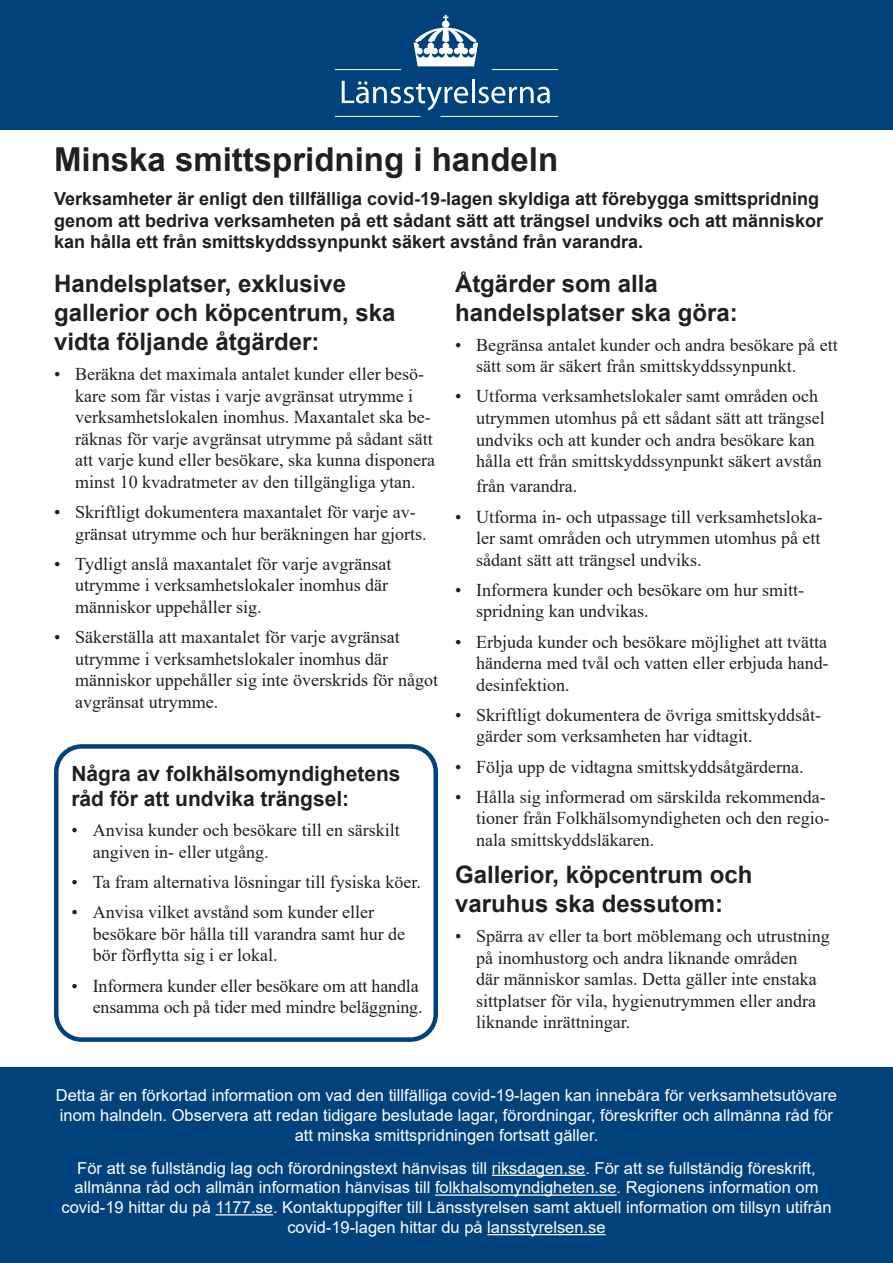
<style>
.page{position:relative;width:893px;height:1263px;background:#fff}
.page>*{position:absolute;margin:0;border:0;box-sizing:border-box;transform-origin:0 0}
.Rubrik1{font:700 33px "Arial";color:#231f20}
.Rub2{font:700 24px/28.8px "Arial";color:#231f20}
.Rub_3{font:700 21px/25.2px "Arial";color:#231f20}
.Brödtext_-_punkter{font:18px/21.6px "Times New Roman";color:#231f20}
.ingress{font:700 18px/21.6px "Arial";color:#231f20}
.Bröd_linjär{font:16.5px/19.8px "Arial";color:#fff;text-align:center}
</style>
<div class="page">
<div style="left:0;top:0;width:893px;height:130px;background:#01427c"></div>
<svg style="left:342px;top:81px;width:126px;height:29px"></svg>
<hr style="left:472px;top:80px;width:3px;height:23px;background:#fff">
<svg style="left:478px;top:87px;width:72px;height:16px"></svg>
<hr style="left:335px;top:69px;width:66px;height:1px;background:#fff">
<hr style="left:492px;top:69px;width:66px;height:1px;background:#fff">
<hr style="left:440px;top:116px;width:118px;height:1px;background:#fff">
<hr style="left:335px;top:116px;width:85px;height:1px;background:#fff">
<svg style="left:413px;top:15px;width:65px;height:51px"></svg>
<div style="left:0;top:1067px;width:893px;height:196px;background:#01427c"></div>
<hr style="left:492px;top:1175px;width:93px;height:1px;background:#fff">
<hr style="left:435px;top:1194px;width:182px;height:2px;background:#fff">
<hr style="left:216px;top:1214px;width:57px;height:1px;background:#fff">
<hr style="left:487px;top:1234px;width:119px;height:1px;background:#fff">
<div style="left:54px;top:744px;width:384px;height:298px;border:4px solid #01427c;border-radius:26px"></div>
<h1 class="Rubrik1" style="left:54px;top:136px;width:506px">Minska smittspridning i handeln</h1>
<p class="ingress" style="left:54px;top:188px;width:771px">Verksamheter är enligt den tillfälliga covid-19-lagen skyldiga att förebygga smittspridning genom att bedriva verksamheten på ett sådant sätt att trängsel undviks och att människor kan hålla ett från smittskyddssynpunkt säkert avstånd från varandra.</p>
<h2 class="Rub2" style="left:54px;top:270px;width:343px">Handelsplatser, exklusive gallerior och köpcentrum, ska vidta följande åtgärder:</h2>
<p class="Brödtext_-_punkter" style="left:75px;top:363px;width:361px;text-indent:-21px">• Beräkna det maximala antalet kunder eller besö&shy;kare som får vistas i varje avgränsat utrymme i verksamhetslokalen inomhus. Maxantalet ska be&shy;räknas för varje avgränsat utrymme på sådant sätt att varje kund eller besökare, ska kunna disponera minst 10 kvadratmeter av den tillgängliga ytan.</p>
<p class="Brödtext_-_punkter" style="left:75px;top:501px;width:353px;text-indent:-21px">• Skriftligt dokumentera maxantalet för varje av&shy;gränsat utrymme och hur beräkningen har gjorts.</p>
<p class="Brödtext_-_punkter" style="left:75px;top:552px;width:318px;text-indent:-21px">• Tydligt anslå maxantalet för varje avgränsat utrymme i verksamhetslokaler inomhus där människor uppehåller sig.</p>
<p class="Brödtext_-_punkter" style="left:75px;top:626px;width:364px;text-indent:-21px">• Säkerställa att maxantalet för varje avgränsat utrymme i verksamhetslokaler inomhus där människor uppehåller sig inte överskrids för något avgränsat utrymme.</p>
<h2 class="Rub2" style="left:455px;top:269px;width:284px">Åtgärder som alla handelsplatser ska göra:</h2>
<p class="Brödtext_-_punkter" style="left:476px;top:333px;width:363px;text-indent:-21px">• Begränsa antalet kunder och andra besökare på ett sätt som är säkert från smittskyddssynpunkt.</p>
<p class="Brödtext_-_punkter" style="left:476px;top:385px;width:350px;text-indent:-21px">• Utforma verksamhetslokaler samt områden och utrymmen utomhus på ett sådant sätt att trängsel undviks och att kunder och andra besökare kan hålla ett från smittskyddssynpunkt säkert avstån</p>
<p class="Brödtext_-_punkter" style="left:476px;top:475px;width:102px">från varandra.</p>
<p class="Brödtext_-_punkter" style="left:476px;top:505px;width:348px;text-align:justify;text-indent:-21px">• Utforma in- och utpassage till verksamhetsloka&shy;ler samt områden och utrymmen utomhus på ett sådant sätt att trängsel undviks.</p>
<p class="Brödtext_-_punkter" style="left:476px;top:578px;width:329px;text-indent:-21px">• Informera kunder och besökare om hur smitt&shy;spridning kan undvikas.</p>
<p class="Brödtext_-_punkter" style="left:476px;top:630px;width:354px;text-align:justify;text-indent:-21px">• Erbjuda kunder och besökare möjlighet att tvätta händerna med tvål och vatten eller erbjuda hand&shy;desinfektion.</p>
<p class="Brödtext_-_punkter" style="left:476px;top:703px;width:346px;text-indent:-21px">• Skriftligt dokumentera de övriga smittskyddsåt&shy;gärder som verksamheten har vidtagit.</p>
<p class="Brödtext_-_punkter" style="left:455px;top:755px;width:350px">• Följa upp de vidtagna smittskyddsåtgärderna.</p>
<p class="Brödtext_-_punkter" style="left:476px;top:785px;width:355px;text-indent:-21px">• Hålla sig informerad om särskilda rekommenda&shy;tioner från Folkhälsomyndigheten och den regio&shy;nala smittskyddsläkaren.</p>
<h2 class="Rub2" style="left:455px;top:861px;width:299px">Gallerior, köpcentrum och varuhus ska dessutom:</h2>
<p class="Brödtext_-_punkter" style="left:476px;top:925px;width:355px;text-indent:-21px">• Spärra av eller ta bort möblemang och utrustning på inomhustorg och andra liknande områden<br>där människor samlas. Detta gäller inte enstaka sittplatser för vila, hygienutrymmen eller andra liknande inrättningar.</p>
<h3 class="Rub_3" style="left:71px;top:761px;width:331px">Några av folkhälsomyndighetens råd för att undvika trängsel:</h3>
<p class="Brödtext_-_punkter" style="left:93px;top:819px;width:308px;text-indent:-21px">• Anvisa kunder och besökare till en särskilt angiven in- eller utgång.</p>
<p class="Brödtext_-_punkter" style="left:71px;top:871px;width:351px">• Ta fram alternativa lösningar till fysiska köer.</p>
<p class="Brödtext_-_punkter" style="left:93px;top:901px;width:314px;text-indent:-21px">• Anvisa vilket avstånd som kunder eller besökare bör hålla till varandra samt hur de bör förflytta sig i er lokal.</p>
<p class="Brödtext_-_punkter" style="left:71px;top:974px;width:353px;text-align:right">• Informera kunder eller besökare om att handla ensamma och på tider med mindre beläggning.</p>
<p class="Bröd_linjär" style="left:56px;top:1085px;width:783px">Detta är en förkortad information om vad den tillfälliga covid-19-lagen kan innebära för verksamhetsutövare inom halndeln. Observera att redan tidigare beslutade lagar, förordningar, föreskrifter och allmänna råd för att minska smittspridningen fortsatt gäller.</p>
<p class="Bröd_linjär" style="left:61px;top:1158px;width:772px">För att se fullständig lag och förordningstext hänvisas till riksdagen.se. För att se fullständig föreskrift, allmänna råd och allmän information hänvisas till folkhalsomyndigheten.se. Regionens information om covid-19 hittar du på 1177.se. Kontaktuppgifter till Länsstyrelsen samt aktuell information om tillsyn utifrån covid-19-lagen hittar du på lansstyrelsen.se</p>
</div>
